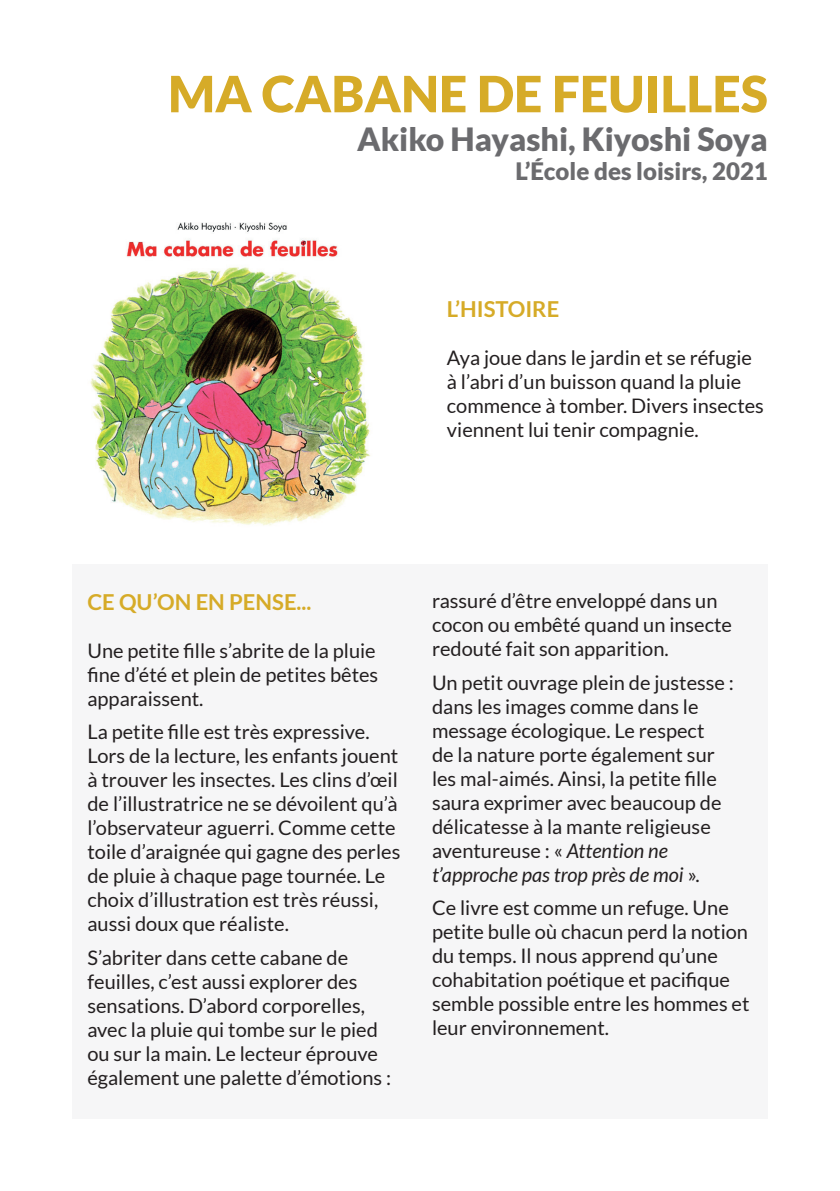
<style>
.page{position:relative;width:840px;height:1191px;background:#fff}
.page>*{position:absolute;margin:0;border:0;box-sizing:border-box;transform-origin:0 0}
.t1{font:900 50px "Lato";color:#d6ab28}
.t2{font:900 32px "Lato";color:#6b6b6e}
.t3{font:900 24px "Lato";color:#6b6b6e}
.t4{font:700 22px "Lato";color:#d6ab28}
.t5{font:20px/24px "Lato";color:#231f20}
.s1{font-style:italic}
</style>
<div class="page">
<div style="left:72px;top:564px;width:695px;height:555px;background:#f6f6f7"></div>
<img style="left:90px;top:222px;width:281px;height:304px">
<h1 class="t1" style="left:168px;top:65px;width:601px">MA CABANE DE FEUILLES</h1>
<h2 class="t2" style="left:357px;top:120px;width:412px">Akiko Hayashi, Kiyoshi Soya</h2>
<p class="t3" style="left:515px;top:157px;width:254px">L’École des loisirs, 2021</p>
<p class="t4" style="left:446px;top:296px;width:114px">L’HISTOIRE</p>
<p class="t5" style="left:446px;top:346px;width:318px">Aya joue dans le jardin et se réfugie à l’abri d’un buisson quand la pluie commence à tomber. Divers insectes viennent lui tenir compagnie.</p>
<p class="t4" style="left:87px;top:589px;width:225px">CE QU’ON EN PENSE...</p>
<p class="t5" style="left:87px;top:638px;width:292px">Une petite fille s’abrite de la pluie fine d’été et plein de petites bêtes apparaissent.</p>
<p class="t5" style="left:87px;top:720px;width:314px">La petite fille est très expressive.<br>Lors de la lecture, les enfants jouent à trouver les insectes. Les clins d’œil de l’illustratrice ne se dévoilent qu’à l’observateur aguerri. Comme cette toile d’araignée qui gagne des perles de pluie à chaque page tournée. Le choix d’illustration est très réussi, aussi doux que réaliste.</p>
<p class="t5" style="left:87px;top:945px;width:305px">S’abriter dans cette cabane de feuilles, c’est aussi explorer des sensations. D’abord corporelles, avec la pluie qui tombe sur le pied ou sur la main. Le lecteur éprouve également une palette d’émotions :</p>
<p class="t5" style="left:432px;top:588px;width:301px">rassuré d’être enveloppé dans un cocon ou embêté quand un insecte redouté fait son apparition.</p>
<p class="t5" style="left:432px;top:670px;width:303px">Un petit ouvrage plein de justesse : dans les images comme dans le message écologique. Le respect<br>de la nature porte également sur les mal-aimés. Ainsi, la petite fille saura exprimer avec beaucoup de délicatesse à la mante religieuse aventureuse : « <span class="s1">Attention ne t’approche pas trop près de moi</span> ».</p>
<p class="t5" style="left:432px;top:896px;width:319px">Ce livre est comme un refuge. Une petite bulle où chacun perd la notion du temps. Il nous apprend qu’une cohabitation poétique et pacifique semble possible entre les hommes et leur environnement.</p>
</div>
